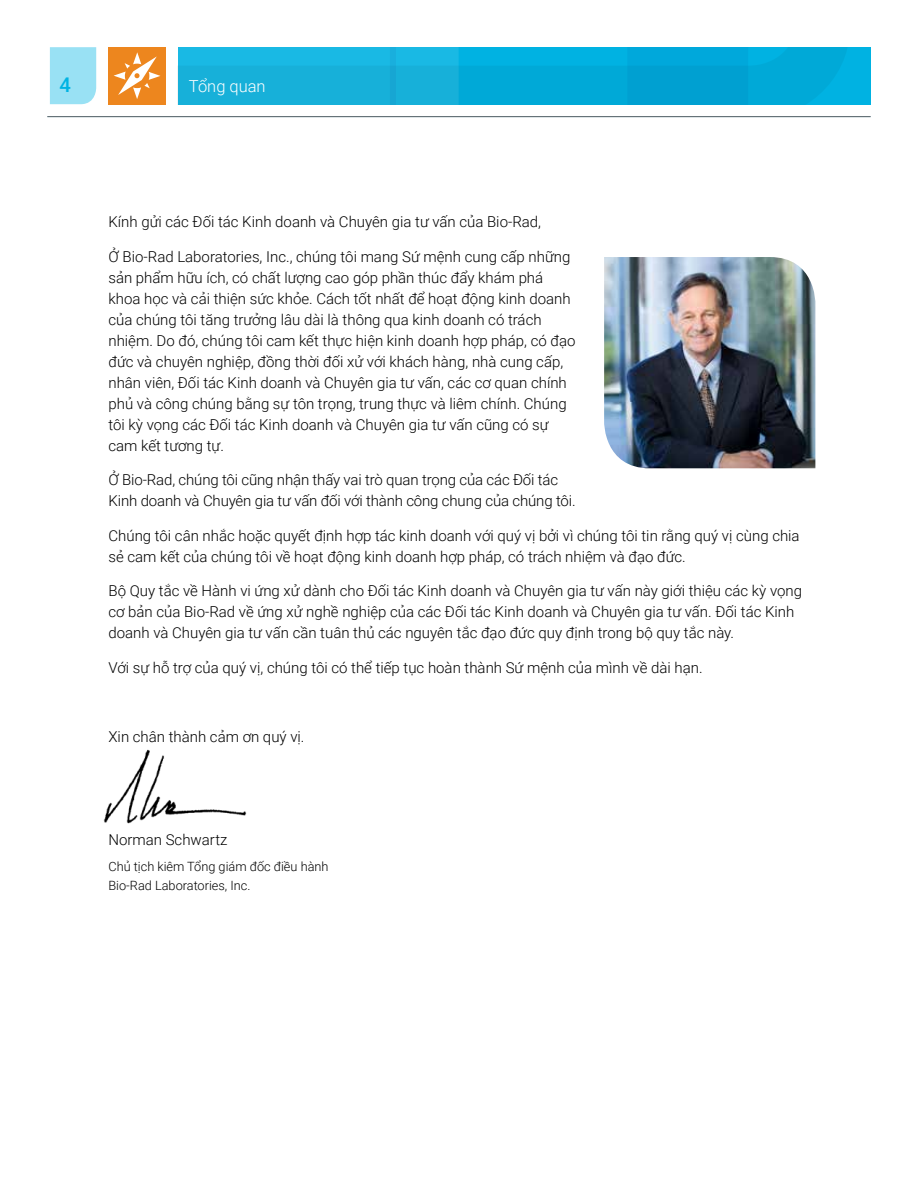
<style>
.page{position:relative;width:918px;height:1188px;background:#fff}
.page>*{position:absolute;margin:0;border:0;box-sizing:border-box;transform-origin:0 0}
.t1{font:500 20.25px "Roboto";color:#00b3e3}
.t2{font:300 16.5px "Roboto";color:#fff}
.t3{font:300 15px/21px "Roboto";color:#000}
.t4{font:300 12.75px/18.8px "Roboto";color:#000}
</style>
<div class="page">
<div style="left:108px;top:47px;width:58px;height:57px;background:#ed861e"></div>
<svg style="left:114px;top:52px;width:46px;height:47px"></svg>
<hr style="left:47px;top:114px;width:826px;height:4px;background:#206e8a;opacity:.25">
<div style="left:50px;top:47px;width:46px;height:57px;background:#99e1f4"></div>
<svg style="left:178px;top:47px;width:693px;height:57px;background:#09adda"></svg>
<img style="left:103px;top:749px;width:144px;height:75px">
<img style="left:604px;top:257px;width:211px;height:211px">
<h1 class="t1" style="left:60px;top:71px;width:13px">4</h1>
<p class="t2" style="left:189px;top:74px;width:78px">Tổng quan</p>
<p class="t3" style="left:108px;top:211px;width:434px">Kính gửi các Đối tác Kinh doanh và Chuyên gia tư vấn của Bio-Rad,</p>
<p class="t3" style="left:108px;top:245px;width:468px">Ở Bio-Rad Laboratories, Inc., chúng tôi mang Sứ mệnh cung cấp những sản phẩm hữu ích, có chất lượng cao góp phần thúc đẩy khám phá khoa học và cải thiện sức khỏe. Cách tốt nhất để hoạt động kinh doanh của chúng tôi tăng trưởng lâu dài là thông qua kinh doanh có trách nhiệm. Do đó, chúng tôi cam kết thực hiện kinh doanh hợp pháp, có đạo đức và chuyên nghiệp, đồng thời đối xử với khách hàng, nhà cung cấp, nhân viên, Đối tác Kinh doanh và Chuyên gia tư vấn, các cơ quan chính phủ và công chúng bằng sự tôn trọng, trung thực và liêm chính. Chúng tôi kỳ vọng các Đối tác Kinh doanh và Chuyên gia tư vấn cũng có sự cam kết tương tự.</p>
<p class="t3" style="left:108px;top:469px;width:469px">Ở Bio-Rad, chúng tôi cũng nhận thấy vai trò quan trọng của các Đối tác<br>Kinh doanh và Chuyên gia tư vấn đối với thành công chung của chúng tôi.</p>
<p class="t3" style="left:108px;top:524px;width:693px">Chúng tôi cân nhắc hoặc quyết định hợp tác kinh doanh với quý vị bởi vì chúng tôi tin rằng quý vị cùng chia sẻ cam kết của chúng tôi về hoạt động kinh doanh hợp pháp, có trách nhiệm và đạo đức.</p>
<p class="t3" style="left:108px;top:580px;width:695px">Bộ Quy tắc về Hành vi ứng xử dành cho Đối tác Kinh doanh và Chuyên gia tư vấn này giới thiệu các kỳ vọng cơ bản của Bio-Rad về ứng xử nghề nghiệp của các Đối tác Kinh doanh và Chuyên gia tư vấn. Đối tác Kinh doanh và Chuyên gia tư vấn cần tuân thủ các nguyên tắc đạo đức quy định trong bộ quy tắc này.</p>
<p class="t3" style="left:108px;top:656px;width:596px">Với sự hỗ trợ của quý vị, chúng tôi có thể tiếp tục hoàn thành Sứ mệnh của mình về dài hạn.</p>
<p class="t3" style="left:108px;top:725px;width:198px">Xin chân thành cảm ơn quý vị.</p>
<p class="t3" style="left:108px;top:829px;width:121px">Norman Schwartz</p>
<p class="t4" style="left:108px;top:856px;width:222px">Chủ tịch kiêm Tổng giám đốc điều hành<br>Bio-Rad Laboratories, Inc.</p>
</div>
